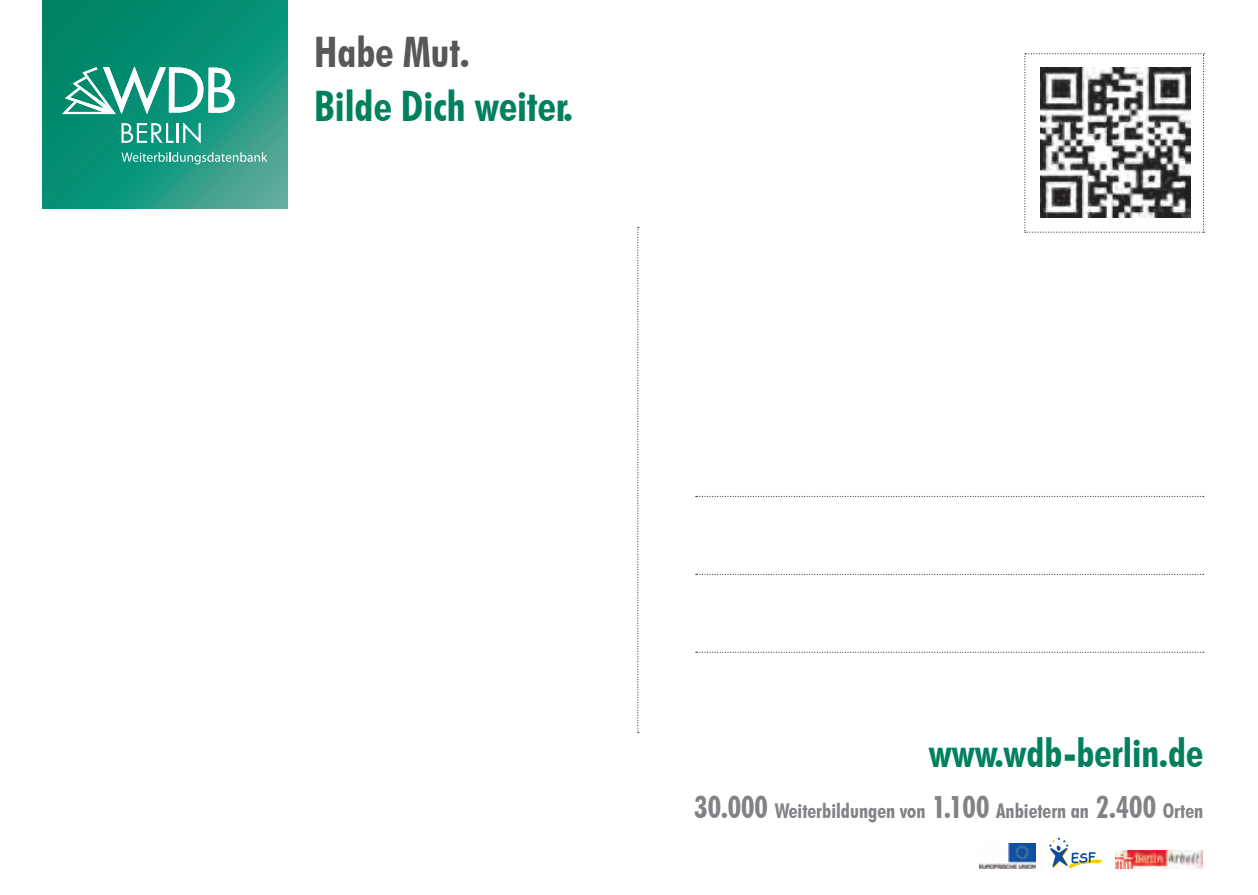
<style>
.page{position:relative;width:1258px;height:895px;background:#fff}
.page>*{position:absolute;margin:0;border:0;box-sizing:border-box;transform-origin:0 0}
.t1{font:700 condensed 42px "Futura BT";color:#00805f}
.t2{font:700 condensed 42px "Futura BT";color:#57585a}
.t3{font:700 condensed 39.6px "Futura BT";color:#00805f}
.t4{font:700 condensed 20.4px "Futura BT";color:#808285}
.s1{font-size:30.6px}
</style>
<div class="page">
<svg style="left:42px;top:0;width:245px;height:209px;background:#129378"></svg>
<svg style="left:121px;top:152px;width:146px;height:12px;background:#58b3a1"></svg>
<svg style="left:121px;top:123px;width:53px;height:20px"></svg>
<hr style="left:176px;top:123px;width:3px;height:20px;background:#fff">
<svg style="left:183px;top:122px;width:18px;height:22px"></svg>
<svg style="left:62px;top:66px;width:173px;height:48px"></svg>
<svg style="left:637px;top:227px;width:2px;height:505px"></svg>
<svg style="left:696px;top:495px;width:508px;height:1px"></svg>
<svg style="left:696px;top:573px;width:508px;height:1px"></svg>
<svg style="left:696px;top:651px;width:508px;height:1px"></svg>
<svg style="left:1024px;top:53px;width:180px;height:179px"></svg>
<svg style="left:1049px;top:837px;width:53px;height:30px"></svg>
<img style="left:980px;top:843px;width:55px;height:24px">
<img style="left:1115px;top:850px;width:88px;height:18px">
<h1 class="t2" style="left:314px;top:26px;width:157px">Habe Mut.</h1>
<h1 class="t1" style="left:314px;top:80px;width:260px">Bilde Dich weiter.</h1>
<h2 class="t3" style="left:929px;top:728px;width:276px">www.wdb-berlin.de</h2>
<p class="t4" style="left:694px;top:797px;width:510px"><span class="s1">30.000</span> Weiterbildungen von <span class="s1">1.100</span> Anbietern an <span class="s1">2.400</span> Orten</p>
</div>
